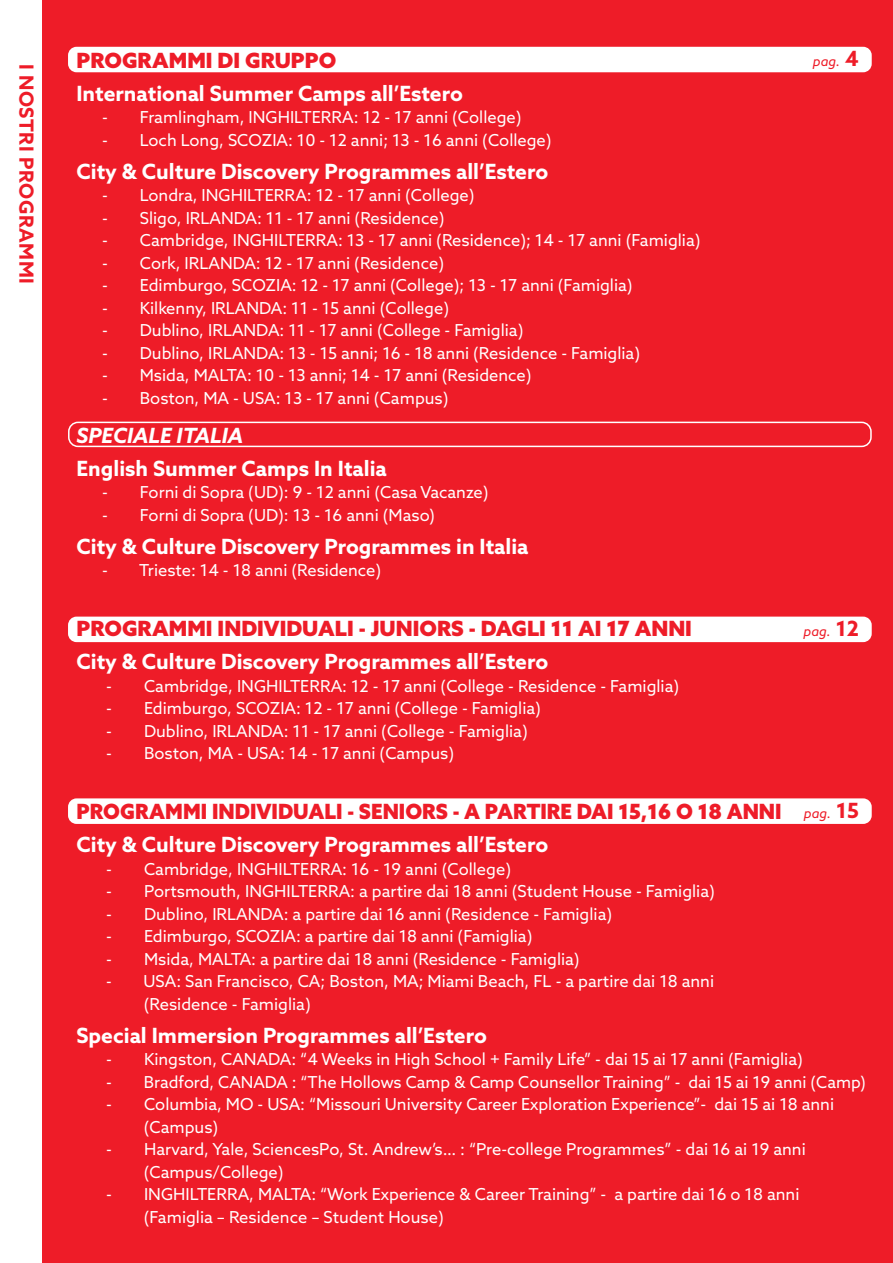
<style>
.page{position:relative;width:893px;height:1263px;background:#fff}
.page>*{position:absolute;margin:0;border:0;box-sizing:border-box;transform-origin:0 0}
.t1{font:700 21px "Azo Sans";color:#fff}
.t2{font:900 21px "Azo Sans";color:#ee1c28}
.t3{font:900 21px "Azo Sans";color:#ee1c28;scale:.96 1}
.t4{font:italic 700 21px "Azo Sans";color:#fff}
.t5{font:700 19.5px "Azo Sans";letter-spacing:.025em;color:#ee1c28}
.t6{font:16.5px/22.5px "Azo Sans";color:#fff}
.t7{font:italic 13.5px "Azo Sans";color:#ee1c28}
.s1{font-weight:700;font-style:normal;font-size:21px}
</style>
<div class="page">
<div style="left:43px;top:0;width:850px;height:1263px;background:#ee1c28"></div>
<div style="left:68px;top:422px;width:804px;height:25px;border:2px solid #fff;border-radius:9px"></div>
<div style="left:68px;top:47px;width:804px;height:25px;background:#fff;border-radius:9px"></div>
<div style="left:68px;top:617px;width:804px;height:25px;background:#fff;border-radius:9px"></div>
<div style="left:68px;top:798px;width:804px;height:26px;background:#fff;border-radius:9px"></div>
<p class="t5" style="left:40px;top:64px;width:221px;rotate:90deg">I NOSTRI PROGRAMMI</p>
<p class="t2" style="left:77px;top:46px;width:261px">PROGRAMMI DI GRUPPO</p>
<p class="t1" style="left:77px;top:79px;width:388px">International Summer Camps all’Estero</p>
<p class="t6" style="left:102px;top:106px;width:421px">- Framlingham, INGHILTERRA: 12 - 17 anni (College)</p>
<p class="t6" style="left:102px;top:128px;width:451px">- Loch Long, SCOZIA: 10 - 12 anni; 13 - 16 anni (College)</p>
<p class="t1" style="left:77px;top:157px;width:473px">City &amp; Culture Discovery Programmes all’Estero</p>
<p class="t6" style="left:102px;top:184px;width:374px">- Londra, INGHILTERRA: 12 - 17 anni (College)</p>
<p class="t6" style="left:102px;top:206px;width:344px">- Sligo, IRLANDA: 11 - 17 anni (Residence)</p>
<p class="t6" style="left:102px;top:229px;width:600px">- Cambridge, INGHILTERRA: 13 - 17 anni (Residence); 14 - 17 anni (Famiglia)</p>
<p class="t6" style="left:102px;top:251px;width:344px">- Cork, IRLANDA: 12 - 17 anni (Residence)</p>
<p class="t6" style="left:102px;top:274px;width:532px">- Edimburgo, SCOZIA: 12 - 17 anni (College); 13 - 17 anni (Famiglia)</p>
<p class="t6" style="left:102px;top:296px;width:349px">- Kilkenny, IRLANDA: 11 - 15 anni (College)</p>
<p class="t6" style="left:102px;top:319px;width:423px">- Dublino, IRLANDA: 11 - 17 anni (College - Famiglia)</p>
<p class="t6" style="left:102px;top:341px;width:540px">- Dublino, IRLANDA: 13 - 15 anni; 16 - 18 anni (Residence - Famiglia)</p>
<p class="t6" style="left:102px;top:364px;width:431px">- Msida, MALTA: 10 - 13 anni; 14 - 17 anni (Residence)</p>
<p class="t6" style="left:102px;top:386px;width:348px">- Boston, MA - USA: 13 - 17 anni (Campus)</p>
<p class="t4" style="left:77px;top:421px;width:168px">SPECIALE ITALIA</p>
<p class="t1" style="left:77px;top:454px;width:312px">English Summer Camps In Italia</p>
<p class="t6" style="left:102px;top:481px;width:388px">- Forni di Sopra (UD): 9 - 12 anni (Casa Vacanze)</p>
<p class="t6" style="left:102px;top:503px;width:334px">- Forni di Sopra (UD): 13 - 16 anni (Maso)</p>
<p class="t1" style="left:77px;top:532px;width:453px">City &amp; Culture Discovery Programmes in Italia</p>
<p class="t6" style="left:102px;top:559px;width:281px">- Trieste: 14 - 18 anni (Residence)</p>
<p class="t2" style="left:77px;top:615px;width:617px">PROGRAMMI INDIVIDUALI - JUNIORS - DAGLI 11 AI 17 ANNI</p>
<p class="t1" style="left:77px;top:648px;width:473px">City &amp; Culture Discovery Programmes all’Estero</p>
<p class="t6" style="left:106px;top:674px;width:574px">- Cambridge, INGHILTERRA: 12 - 17 anni (College - Residence - Famiglia)</p>
<p class="t6" style="left:106px;top:697px;width:436px">- Edimburgo, SCOZIA: 12 - 17 anni (College - Famiglia)</p>
<p class="t6" style="left:106px;top:719px;width:423px">- Dublino, IRLANDA: 11 - 17 anni (College - Famiglia)</p>
<p class="t6" style="left:106px;top:742px;width:349px">- Boston, MA - USA: 14 - 17 anni (Campus)</p>
<p class="t7" style="left:813px;top:53px;width:48px">pag. <span class="s1">4</span></p>
<p class="t7" style="left:803px;top:622px;width:57px">pag. <span class="s1">12</span></p>
<p class="t7" style="left:804px;top:804px;width:57px">pag. <span class="s1">15</span></p>
<p class="t3" style="left:77px;top:798px;width:736px">PROGRAMMI INDIVIDUALI - SENIORS - A PARTIRE DAI 15,16 O 18 ANNI</p>
<p class="t1" style="left:77px;top:831px;width:473px">City &amp; Culture Discovery Programmes all’Estero</p>
<p class="t6" style="left:106px;top:857px;width:406px">- Cambridge, INGHILTERRA: 16 - 19 anni (College)</p>
<p class="t6" style="left:106px;top:880px;width:610px">- Portsmouth, INGHILTERRA: a partire dai 18 anni (Student House - Famiglia)</p>
<p class="t6" style="left:106px;top:902px;width:507px">- Dublino, IRLANDA: a partire dai 16 anni (Residence - Famiglia)</p>
<p class="t6" style="left:106px;top:925px;width:428px">- Edimburgo, SCOZIA: a partire dai 18 anni (Famiglia)</p>
<p class="t6" style="left:106px;top:947px;width:475px">- Msida, MALTA: a partire dai 18 anni (Residence - Famiglia)</p>
<p class="t6" style="left:144px;top:970px;width:572px;text-indent:-37px">- USA: San Francisco, CA; Boston, MA; Miami Beach, FL - a partire dai 18 anni (Residence - Famiglia)</p>
<p class="t1" style="left:77px;top:1021px;width:412px">Special Immersion Programmes all’Estero</p>
<p class="t6" style="left:106px;top:1048px;width:698px">- Kingston, CANADA: “4 Weeks in High School + Family Life” - dai 15 ai 17 anni (Famiglia)</p>
<p class="t6" style="left:106px;top:1070px;width:761px">- Bradford, CANADA : “The Hollows Camp &amp; Camp Counsellor Training” - dai 15 ai 19 anni (Camp)</p>
<p class="t6" style="left:144px;top:1093px;width:692px;text-indent:-37px">- Columbia, MO - USA: “Missouri University Career Exploration Experience”- dai 15 ai 18 anni (Campus)</p>
<p class="t6" style="left:144px;top:1138px;width:663px;text-indent:-37px">- Harvard, Yale, SciencesPo, St. Andrew’s… : “Pre-college Programmes” - dai 16 ai 19 anni (Campus/College)</p>
<p class="t6" style="left:144px;top:1183px;width:657px;text-indent:-37px">- INGHILTERRA, MALTA: “Work Experience &amp; Career Training” - a partire dai 16 o 18 anni (Famiglia – Residence – Student House)</p>
</div>
